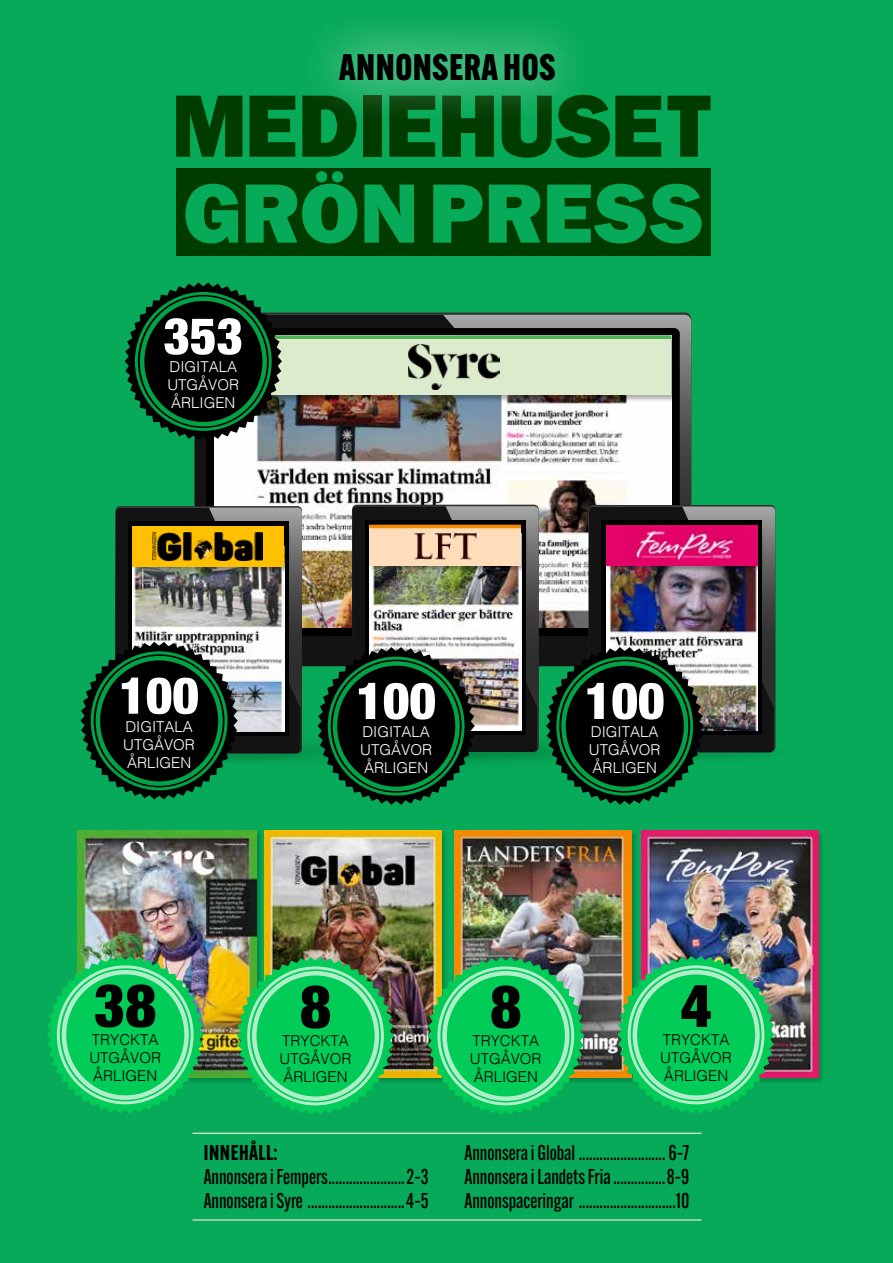
<style>
.page{position:relative;width:893px;height:1263px;background:#fff}
.page>*{position:absolute;margin:0;border:0;box-sizing:border-box;transform-origin:0 0}
.t1{font:91.5px "Franklin Gothic URW Hea";letter-spacing:-.02em;color:#003b00}
.t2{font:87px "Franklin Gothic URW Hea";letter-spacing:-.005em;color:#07aa58}
.t3{font:900 condensed 60px "Helvetica Neue";color:#000}
.t4{font:900 condensed 51px "Helvetica Neue";color:#fff}
.t5{font:800 36.15px "Alternate Gothic Cond ATF";letter-spacing:.025em;color:#000}
.t6{font:500 21px/24px "Alternate Gothic Cond ATF";color:#000}
.t7{font:700 21px "Alternate Gothic Cond ATF";letter-spacing:.02em;color:#000}
.t8{font:300 15px/18px "Helvetica";color:#fff}
.t9{font:300 15px/18px "Helvetica";color:#000}
</style>
<div class="page">
<div style="left:1px;top:0;width:892px;height:1263px;background:#07aa58"></div>
<div style="left:176px;top:168px;width:534px;height:88px;background:#003b00"></div>
<div style="left:295px;top:7px;width:305px;height:119px;background:#fff;opacity:.75"></div>
<svg style="left:195px;top:315px;width:496px;height:351px;background:#515252"></svg>
<div style="left:206px;top:328px;width:474px;height:308px;background:#000;border-radius:6px"></div>
<img style="left:214px;top:402px;width:457px;height:225px">
<div style="left:214px;top:336px;width:464px;height:66px;background:#000;opacity:.3"></div>
<div style="left:214px;top:336px;width:457px;height:59px;background:#dbebcc"></div>
<img style="left:408px;top:344px;width:91px;height:45px">
<svg style="left:282px;top:335px;width:389px;height:4px;background:#5bb65e"></svg>
<svg style="left:352px;top:506px;width:185px;height:246px;background:#3c3d3d"></svg>
<svg style="left:365px;top:520px;width:160px;height:127px"></svg>
<img style="left:703px;top:741px;width:73px;height:17px">
<svg style="left:589px;top:506px;width:185px;height:246px;background:#363636"></svg>
<div style="left:601px;top:521px;width:161px;height:214px;background:#000"></div>
<img style="left:238px;top:743px;width:79px;height:19px">
<svg style="left:115px;top:508px;width:185px;height:245px;background:#363636"></svg>
<div style="left:128px;top:522px;width:161px;height:214px;background:#000"></div>
<img style="left:132px;top:573px;width:152px;height:159px">
<img style="left:370px;top:573px;width:151px;height:74px">
<img style="left:606px;top:573px;width:152px;height:157px">
<div style="left:132px;top:526px;width:159px;height:47px;background:#000;opacity:.3"></div>
<div style="left:132px;top:526px;width:152px;height:40px;background:#ffc000"></div>
<div style="left:369px;top:525px;width:159px;height:48px;background:#000;opacity:.3"></div>
<div style="left:369px;top:525px;width:152px;height:40px;background:#feddba"></div>
<div style="left:606px;top:525px;width:159px;height:48px;background:#000;opacity:.3"></div>
<div style="left:606px;top:525px;width:152px;height:40px;background:#e30369"></div>
<img style="left:152px;top:533px;width:111px;height:28px">
<img style="left:414px;top:532px;width:62px;height:28px">
<img style="left:629px;top:527px;width:116px;height:34px">
<hr style="left:369px;top:525px;width:152px;height:3px;background:#f58a00">
<svg style="left:80px;top:642px;width:158px;height:157px"></svg>
<div style="left:91px;top:651px;width:136px;height:139px;border:3px solid #00cc57;border-radius:50%"></div>
<div style="left:96px;top:656px;width:127px;height:130px;border:4px solid #00cc57;border-radius:50%"></div>
<svg style="left:317px;top:647px;width:212px;height:158px"></svg>
<div style="left:328px;top:657px;width:137px;height:139px;border:3px solid #00cc57;border-radius:50%"></div>
<div style="left:333px;top:661px;width:127px;height:130px;border:4px solid #00cc57;border-radius:50%"></div>
<svg style="left:546px;top:644px;width:157px;height:161px"></svg>
<div style="left:556px;top:657px;width:137px;height:139px;border:3px solid #00cc57;border-radius:50%"></div>
<div style="left:561px;top:661px;width:127px;height:130px;border:4px solid #00cc57;border-radius:50%"></div>
<div style="left:77px;top:830px;width:186px;height:255px;background:#000;opacity:.2"></div>
<img style="left:77px;top:830px;width:179px;height:248px">
<div style="left:265px;top:831px;width:183px;height:252px;background:#000;opacity:.2"></div>
<img style="left:265px;top:830px;width:176px;height:248px">
<div style="left:455px;top:831px;width:183px;height:253px;background:#000;opacity:.2"></div>
<img style="left:455px;top:830px;width:177px;height:248px">
<div style="left:642px;top:831px;width:183px;height:253px;background:#000;opacity:.2"></div>
<img style="left:642px;top:830px;width:176px;height:248px">
<svg style="left:47px;top:956px;width:157px;height:157px"></svg>
<div style="left:57px;top:965px;width:137px;height:139px;border:3px solid #ddf7e7;border-radius:50%"></div>
<div style="left:62px;top:970px;width:127px;height:130px;border:4px solid #ddf7e7;border-radius:50%"></div>
<svg style="left:237px;top:957px;width:157px;height:158px;background:#22bd5b"></svg>
<div style="left:247px;top:966px;width:137px;height:139px;border:3px solid #ddf7e7;border-radius:50%"></div>
<div style="left:252px;top:971px;width:127px;height:130px;border:4px solid #ddf7e7;border-radius:50%"></div>
<svg style="left:427px;top:957px;width:157px;height:158px;background:#23bf61"></svg>
<div style="left:437px;top:966px;width:137px;height:139px;border:3px solid #ddf7e7;border-radius:50%"></div>
<div style="left:442px;top:971px;width:127px;height:130px;border:4px solid #ddf7e7;border-radius:50%"></div>
<img style="left:617px;top:956px;width:158px;height:157px">
<div style="left:628px;top:965px;width:136px;height:139px;border:3px solid #ddf7e7;border-radius:50%"></div>
<div style="left:633px;top:970px;width:127px;height:130px;border:4px solid #ddf7e7;border-radius:50%"></div>
<svg style="left:125px;top:282px;width:157px;height:158px"></svg>
<div style="left:135px;top:292px;width:137px;height:139px;border:3px solid #00cc57;border-radius:50%"></div>
<div style="left:140px;top:296px;width:127px;height:130px;border:4px solid #00cc57;border-radius:50%"></div>
<hr style="left:192px;top:1132px;width:510px;height:2px;background:#bdddb7">
<hr style="left:192px;top:1219px;width:510px;height:2px;background:#bdddb7">
<h3 class="t5" style="left:339px;top:45px;width:218px">ANNONSERA HOS</h3>
<h1 class="t1" style="left:171px;top:67px;width:541px">MEDIEHUSET</h1>
<h2 class="t2" style="left:183px;top:157px;width:522px">GRON¨ PRESS</h2>
<h3 class="t4" style="left:164px;top:294px;width:81px">353</h3>
<p class="t8" style="left:167px;top:357px;width:73px">DIGITALA<br>UTGÅVOR<br>ÅRLIGEN</p>
<h3 class="t4" style="left:119px;top:653px;width:81px">100</h3>
<p class="t8" style="left:123px;top:716px;width:73px">DIGITALA<br>UTGÅVOR<br>ÅRLIGEN</p>
<h3 class="t4" style="left:356px;top:659px;width:81px">100</h3>
<p class="t8" style="left:360px;top:722px;width:73px">DIGITALA<br>UTGÅVOR<br>ÅRLIGEN</p>
<h3 class="t4" style="left:585px;top:659px;width:81px">100</h3>
<p class="t8" style="left:589px;top:722px;width:73px">DIGITALA<br>UTGÅVOR<br>ÅRLIGEN</p>
<h3 class="t3" style="left:94px;top:956px;width:64px">38</h3>
<p class="t9" style="left:89px;top:1029px;width:73px">TRYCKTA<br>UTGÅVOR<br>ÅRLIGEN</p>
<h3 class="t3" style="left:300px;top:957px;width:33px">8</h3>
<p class="t9" style="left:280px;top:1030px;width:73px">TRYCKTA<br>UTGÅVOR<br>ÅRLIGEN</p>
<p class="t7" style="left:204px;top:1139px;width:75px">INNEHÅLL:</p>
<p class="t6" style="left:204px;top:1164px;width:226px">Annonsera i Fempers......................2–3<br>Annonsera i Syre ............................4–5</p>
<h3 class="t3" style="left:490px;top:957px;width:33px">8</h3>
<p class="t9" style="left:470px;top:1030px;width:73px">TRYCKTA<br>UTGÅVOR<br>ÅRLIGEN</p>
<h3 class="t3" style="left:680px;top:956px;width:33px">4</h3>
<p class="t9" style="left:660px;top:1029px;width:73px">TRYCKTA<br>UTGÅVOR<br>ÅRLIGEN</p>
<p class="t6" style="left:464px;top:1140px;width:226px;text-align:justify">Annonsera i Global .........................6–7<br>Annonsera i Landets Fria...............8–9<br>Annonspaceringar ............................10</p>
</div>
